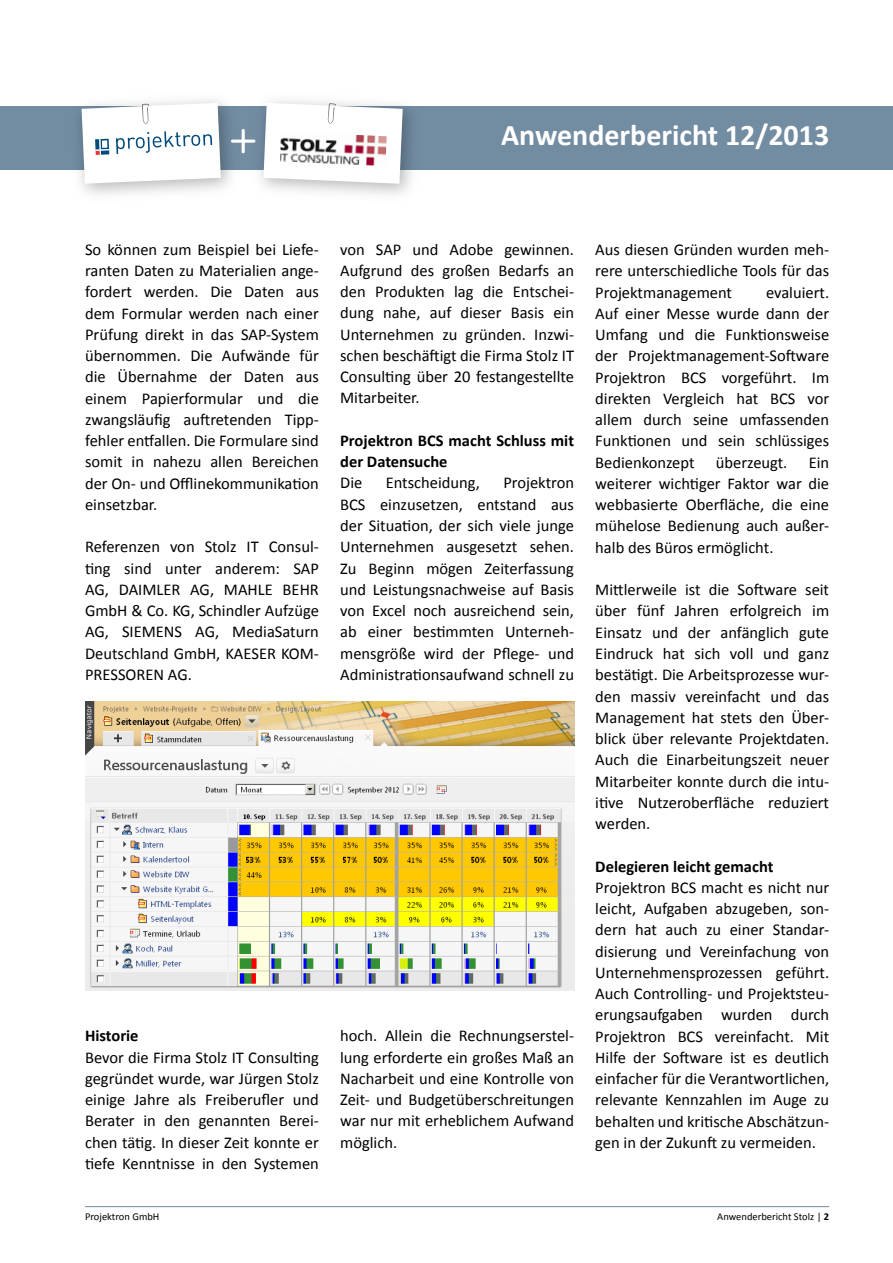
<style>
.page{position:relative;width:893px;height:1263px;background:#fff}
.page>*{position:absolute;margin:0;border:0;box-sizing:border-box;transform-origin:0 0}
.t1{font:700 30px "Calibri";color:#fff}
.t2{font:16.5px/21.3px "Calibri";color:#000;text-align:justify}
.t3{font:700 16.5px/21.3px "Calibri";color:#000}
.t4{font:10.5px "Calibri";color:#000}
.s1{font-weight:700}
</style>
<div class="page">
<hr style="left:85px;top:1206px;width:744px;height:1px;background:#728ca2">
<div style="left:0;top:106px;width:893px;height:64px;background:#728ca2"></div>
<img style="left:79px;top:100px;width:165px;height:95px">
<svg style="left:82px;top:103px;width:139px;height:81px"></svg>
<div style="left:242px;top:129px;width:3px;height:24px;border:2px solid #fff"></div>
<svg style="left:232px;top:130px;width:15px;height:22px"></svg>
<div style="left:231px;top:140px;width:24px;height:3px;border:2px solid #fff"></div>
<img style="left:247px;top:100px;width:165px;height:95px">
<svg style="left:263px;top:103px;width:140px;height:81px"></svg>
<img style="left:280px;top:132px;width:107px;height:34px">
<img style="left:85px;top:702px;width:489px;height:289px">
<h1 class="t1" style="left:501px;top:116px;width:330px">Anwenderbericht 12/2013</h1>
<p class="t2" style="left:85px;top:239px;width:235px">So können zum Beispiel bei Liefe&shy;ranten Daten zu Materialien ange&shy;fordert werden. Die Daten aus dem Formular werden nach einer Prüfung direkt in das SAP-System übernommen. Die Aufwände für die Übernahme der Daten aus einem Papierformular und die zwangsläufig auftretenden Tipp&shy;fehler entfallen. Die Formulare sind somit in nahezu allen Bereichen der On- und Offlinekommunikation einsetzbar.</p>
<p class="t2" style="left:85px;top:536px;width:235px">Referenzen von Stolz IT Consul&shy;ting sind unter anderem: SAP AG, DAIMLER AG, MAHLE BEHR GmbH &amp; Co. KG, Schindler Aufzüge AG, SIEMENS AG, MediaSaturn Deutschland GmbH, KAESER KOM-PRESSOREN AG.</p>
<p class="t3" style="left:85px;top:1025px;width:55px">Historie</p>
<p class="t2" style="left:85px;top:1046px;width:235px">Bevor die Firma Stolz IT Consulting gegründet wurde, war Jürgen Stolz einige Jahre als Freiberufler und Berater in den genannten Berei&shy;chen tätig. In dieser Zeit konnte er tiefe Kenntnisse in den Systemen</p>
<p class="t4" style="left:85px;top:1210px;width:76px">Projektron GmbH</p>
<p class="t2" style="left:340px;top:239px;width:235px">von SAP und Adobe gewinnen.<br>Aufgrund des großen Bedarfs an den Produkten lag die Entschei&shy;dung nahe, auf dieser Basis ein Unternehmen zu gründen. Inzwi&shy;schen beschäftigt die Firma Stolz IT Consulting über 20 festangestellte Mitarbeiter.</p>
<p class="t3" style="left:340px;top:430px;width:235px">Projektron BCS macht Schluss mit der Datensuche</p>
<p class="t2" style="left:340px;top:472px;width:24px">Die</p>
<p class="t2" style="left:386px;top:472px;width:96px">Entscheidung,</p>
<p class="t2" style="left:340px;top:472px;width:235px;text-indent:163px">Projektron BCS einzusetzen, entstand aus der Situation, der sich viele junge Unternehmen ausgesetzt sehen.<br>Zu Beginn mögen Zeiterfassung und Leistungsnachweise auf Basis von Excel noch ausreichend sein, ab einer bestimmten Unterneh&shy;mensgröße wird der Pflege- und Administrationsaufwand schnell zu</p>
<p class="t2" style="left:340px;top:1025px;width:235px">hoch. Allein die Rechnungserstel&shy;lung erforderte ein großes Maß an Nacharbeit und eine Kontrolle von Zeit- und Budgetüberschreitungen war nur mit erheblichem Aufwand möglich.</p>
<p class="t2" style="left:595px;top:239px;width:235px">Aus diesen Gründen wurden meh&shy;rere unterschiedliche Tools für das Projektmanagement</p>
<p class="t2" style="left:595px;top:282px;width:235px;text-indent:171px">evaluiert.<br>Auf einer Messe wurde dann der Umfang und die Funktionsweise der Projektmanagement-Software Projektron BCS vorgeführt. Im direkten Vergleich hat BCS vor allem durch seine umfassenden Funktionen und sein schlüssiges Bedienkonzept</p>
<p class="t2" style="left:716px;top:452px;width:73px">überzeugt.</p>
<p class="t2" style="left:595px;top:452px;width:235px;text-indent:213px">Ein weiterer wichtiger Faktor war die webbasierte Oberfläche, die eine mühelose Bedienung auch außer&shy;halb des Büros ermöglicht.</p>
<p class="t2" style="left:595px;top:579px;width:235px">Mittlerweile ist die Software seit über fünf Jahren erfolgreich im Einsatz und der anfänglich gute Eindruck hat sich voll und ganz bestätigt. Die Arbeitsprozesse wur&shy;den massiv vereinfacht und das Management hat stets den Über&shy;blick über relevante Projektdaten.<br>Auch die Einarbeitungszeit neuer Mitarbeiter konnte durch die intu&shy;itive Nutzeroberfläche reduziert werden.</p>
<p class="t3" style="left:595px;top:855px;width:180px">Delegieren leicht gemacht</p>
<p class="t2" style="left:595px;top:877px;width:235px">Projektron BCS macht es nicht nur leicht, Aufgaben abzugeben, son&shy;dern hat auch zu einer Standar&shy;disierung und Vereinfachung von Unternehmensprozessen geführt.<br>Auch Controlling- und Projektsteu&shy;erungsaufgaben wurden durch Projektron BCS vereinfacht. Mit Hilfe der Software ist es deutlich einfacher für die Verantwortlichen, relevante Kennzahlen im Auge zu behalten und kritische Abschätzun&shy;gen in der Zukunft zu vermeiden.</p>
<p class="t4" style="left:717px;top:1210px;width:113px">Anwenderbericht Stolz | <span class="s1">2</span></p>
</div>
